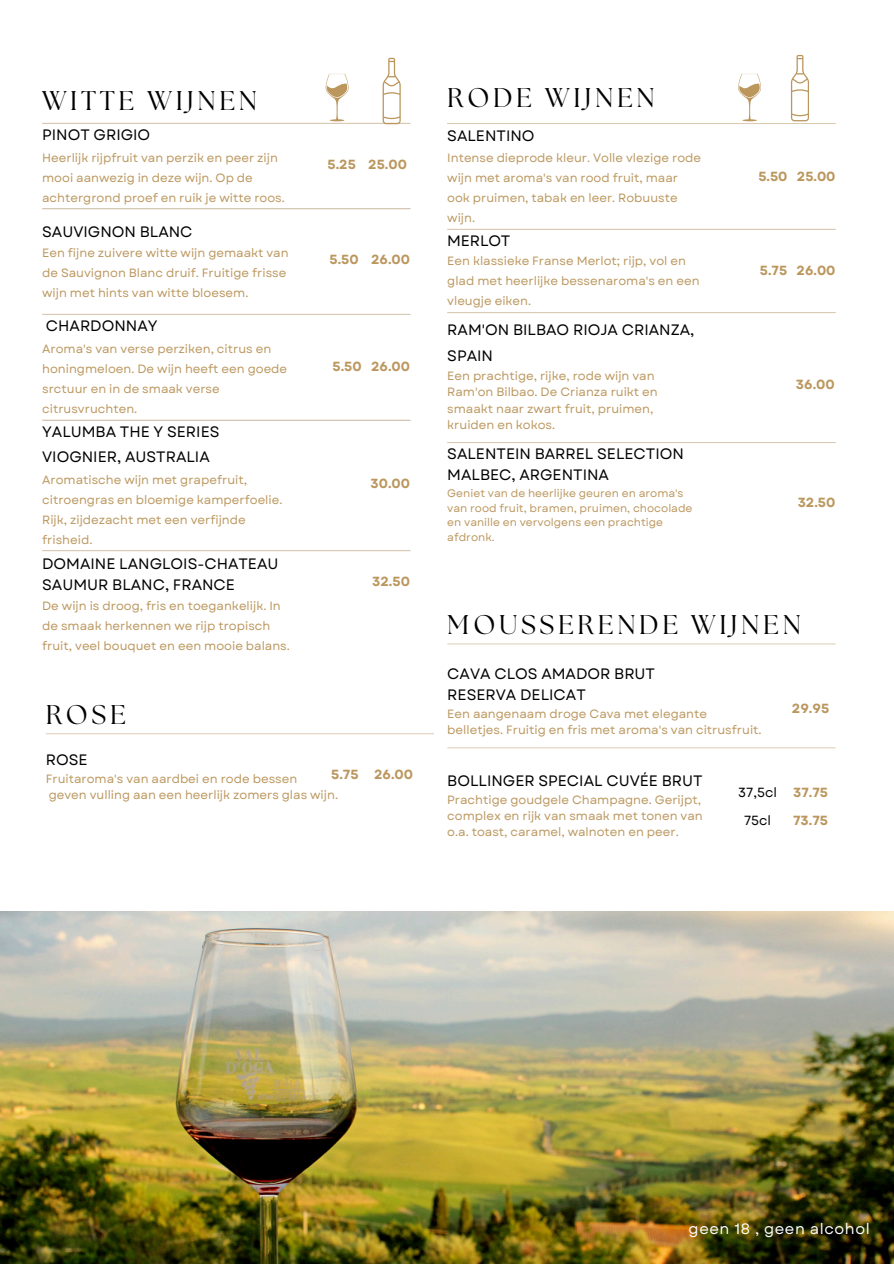
<style>
.page{position:relative;width:894px;height:1264px;background:#fff}
.page>*{position:absolute;margin:0;border:0;box-sizing:border-box;transform-origin:0 0}
.t1{font:27px "The Seasons";letter-spacing:.135em;color:#000}
.t2{font:15.15px/21px "Garet";color:#000}
.t3{font:15px "Garet";letter-spacing:.04em;color:#fff}
.t4{font:700 13.2px "Garet";color:#bb975e}
.t5{font:13.2px "Garet";color:#000}
.t6{font:12px/20px "Garet";color:#bb975e}
.t7{font:10.95px/14.5px "Garet";color:#bb975e}
</style>
<div class="page">
<hr style="left:42px;top:123px;width:368px;height:1px;background:#ddccb2">
<hr style="left:42px;top:208px;width:368px;height:1px;background:#ddccb2">
<hr style="left:42px;top:314px;width:368px;height:1px;background:#ddccb2">
<hr style="left:42px;top:420px;width:368px;height:1px;background:#ddccb2">
<hr style="left:42px;top:550px;width:368px;height:1px;background:#ddccb2">
<svg style="left:325px;top:74px;width:23px;height:47px"></svg>
<svg style="left:382px;top:58px;width:18px;height:66px"></svg>
<hr style="left:447px;top:123px;width:388px;height:1px;background:#ddccb2">
<hr style="left:447px;top:229px;width:388px;height:1px;background:#ddccb2">
<hr style="left:447px;top:312px;width:388px;height:1px;background:#ddccb2">
<hr style="left:447px;top:442px;width:388px;height:1px;background:#ddccb2">
<svg style="left:738px;top:74px;width:22px;height:47px"></svg>
<svg style="left:790px;top:55px;width:18px;height:66px"></svg>
<hr style="left:46px;top:733px;width:388px;height:1px;background:#ddccb2">
<hr style="left:447px;top:643px;width:388px;height:1px;background:#ddccb2">
<hr style="left:447px;top:747px;width:388px;height:1px;background:#ddccb2">
<img style="left:0;top:911px;width:893px;height:352px">
<h3 class="t1" style="left:42px;top:88px;width:216px">WITTE WIJNEN</h3>
<p class="t2" style="left:42px;top:124px;width:110px">PINOT GRIGIO</p>
<p class="t6" style="left:42px;top:148px;width:244px">Heerlijk rijpfruit van perzik en peer zijn mooi aanwezig in deze wijn. Op de achtergrond proef en ruik je witte roos.</p>
<p class="t4" style="left:327px;top:154px;width:81px">5.25 25.00</p>
<p class="t2" style="left:42px;top:221px;width:152px">SAUVIGNON BLANC</p>
<p class="t6" style="left:42px;top:243px;width:248px">Een fijne zuivere witte wijn gemaakt van de Sauvignon Blanc druif. Fruitige frisse wijn met hints van witte bloesem.</p>
<p class="t4" style="left:329px;top:250px;width:82px">5.50 26.00</p>
<p class="t2" style="left:46px;top:315px;width:113px">CHARDONNAY</p>
<p class="t6" style="left:42px;top:339px;width:246px">Aroma's van verse perziken, citrus en honingmeloen. De wijn heeft een goede srctuur en in de smaak verse citrusvruchten.</p>
<h1 class="t4" style="left:332px;top:356px;width:79px">5.50 26.00</h1>
<p class="t2" style="left:42px;top:419px;width:179px;line-height:25px">YALUMBA THE Y SERIES<br>VIOGNIER, AUSTRALIA</p>
<p class="t6" style="left:42px;top:470px;width:242px">Aromatische wijn met grapefruit, citroengras en bloemige kamperfoelie.<br>Rijk, zijdezacht met een verfijnde frisheid.</p>
<p class="t4" style="left:370px;top:474px;width:41px">30.00</p>
<p class="t2" style="left:42px;top:553px;width:238px">DOMAINE LANGLOIS-CHATEAU<br>SAUMUR BLANC, FRANCE</p>
<p class="t6" style="left:42px;top:595px;width:249px">De wijn is droog, fris en toegankelijk. In de smaak herkennen we rijp tropisch fruit, veel bouquet en een mooie balans.</p>
<h3 class="t4" style="left:372px;top:572px;width:39px">32.50</h3>
<h1 class="t1" style="left:46px;top:702px;width:82px">ROSE</h1>
<p class="t2" style="left:46px;top:749px;width:43px">ROSE</p>
<p class="t6" style="left:46px;top:770px;width:294px;line-height:16px">Fruitaroma's van aardbei en rode bessen geven vulling aan een heerlijk zomers glas wijn.</p>
<p class="t4" style="left:331px;top:764px;width:29px">5.75</p>
<p class="t4" style="left:374px;top:764px;width:41px">26.00</p>
<h3 class="t1" style="left:447px;top:85px;width:209px">RODE WIJNEN</h3>
<p class="t2" style="left:447px;top:125px;width:89px">SALENTINO</p>
<p class="t6" style="left:447px;top:147px;width:255px">Intense dieprode kleur. Volle vlezige rode wijn met aroma's van rood fruit, maar ook pruimen, tabak en leer. Robuuste wijn.</p>
<p class="t4" style="left:758px;top:167px;width:79px">5.50 25.00</p>
<p class="t2" style="left:447px;top:230px;width:65px">MERLOT</p>
<p class="t6" style="left:447px;top:251px;width:254px">Een klassieke Franse Merlot; rijp, vol en glad met heerlijke bessenaroma's en een vleugje eiken.</p>
<p class="t4" style="left:759px;top:261px;width:77px">5.75 26.00</p>
<p class="t2" style="left:447px;top:317px;width:248px;line-height:25.5px">RAM'ON BILBAO RIOJA CRIANZA,<br>SPAIN</p>
<p class="t6" style="left:447px;top:367px;width:212px;line-height:16.4px">Een prachtige, rijke, rode wijn van<br>Ram'on Bilbao. De Crianza ruikt en smaakt naar zwart fruit, pruimen, kruiden en kokos.</p>
<p class="t2" style="left:447px;top:443px;width:238px">SALENTEIN BARREL SELECTION<br>MALBEC, ARGENTINA</p>
<p class="t7" style="left:447px;top:486px;width:247px">Geniet van de heerlijke geuren en aroma's van rood fruit, bramen, pruimen, chocolade en vanille en vervolgens een prachtige afdronk.</p>
<p class="t4" style="left:795px;top:375px;width:40px">36.00</p>
<p class="t4" style="left:797px;top:492px;width:39px">32.50</p>
<h3 class="t1" style="left:447px;top:612px;width:355px">MOUSSERENDE WIJNEN</h3>
<p class="t2" style="left:447px;top:663px;width:209px">CAVA CLOS AMADOR BRUT<br>RESERVA DELICAT</p>
<p class="t6" style="left:447px;top:706px;width:316px;line-height:16px">Een aangenaam droge Cava met elegante belletjes. Fruitig en fris met aroma's van citrusfruit.</p>
<p class="t2" style="left:447px;top:770px;width:257px">BOLLINGER SPECIAL CUVÉE BRUT</p>
<p class="t6" style="left:447px;top:791px;width:257px;line-height:16px">Prachtige goudgele Champagne. Gerijpt, complex en rijk van smaak met tonen van o.a. toast, caramel, walnoten en peer.</p>
<h3 class="t4" style="left:791px;top:699px;width:39px">29.95</h3>
<h1 class="t5" style="left:738px;top:783px;width:40px">37,5cl</h1>
<p class="t5" style="left:743px;top:811px;width:29px">75cl</p>
<h3 class="t4" style="left:792px;top:811px;width:36px">73.75</h3>
<p class="t4" style="left:792px;top:783px;width:36px">37.75</p>
<h1 class="t3" style="left:688px;top:1217px;width:183px">geen 18 , geen alcohol</h1>
</div>
